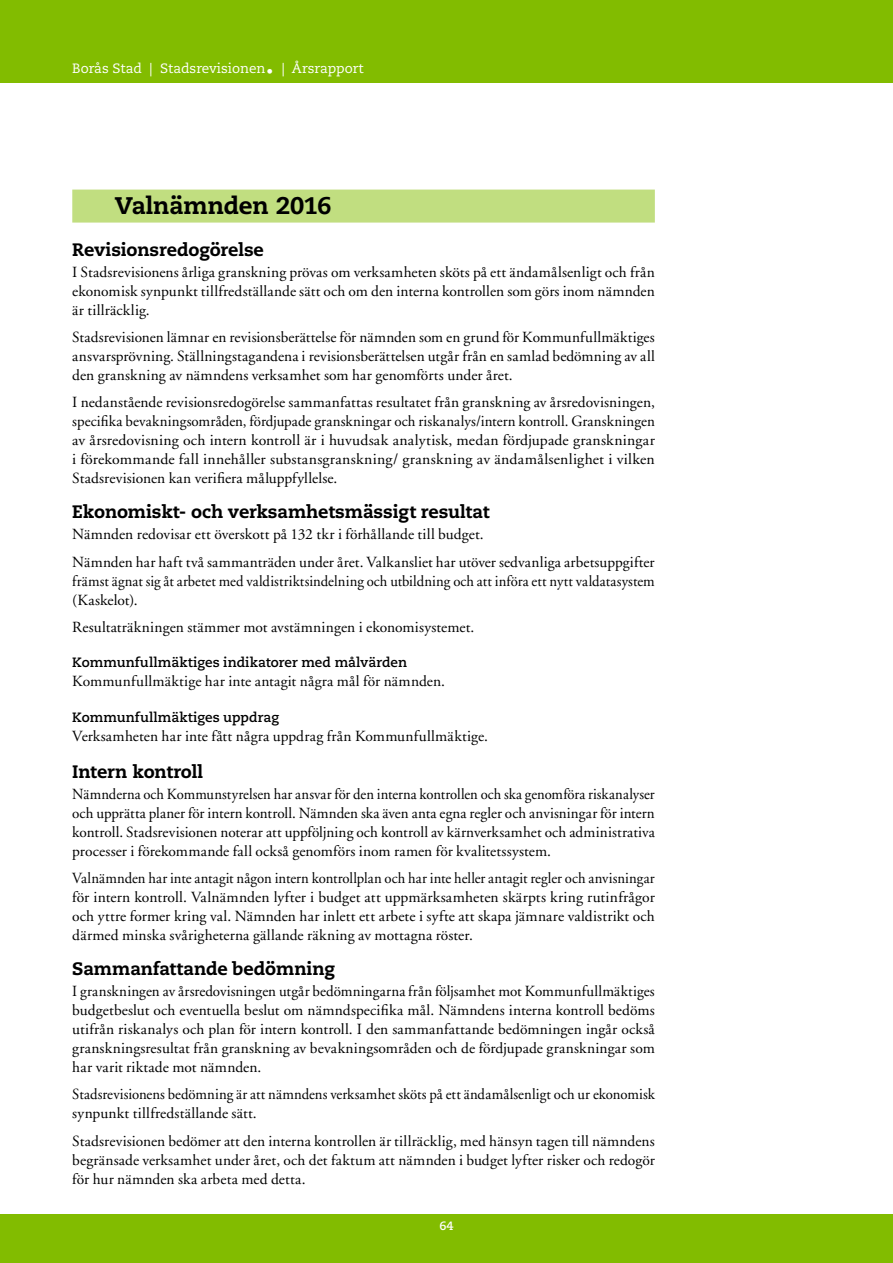
<style>
.page{position:relative;width:893px;height:1263px;background:#fff}
.page>*{position:absolute;margin:0;border:0;box-sizing:border-box;transform-origin:0 0}
.t1{font:800 24px "Caecilia LT Std";letter-spacing:-.01em;color:#000}
.t2{font:800 18px "Caecilia LT Std";letter-spacing:-.005em;color:#000}
.t3{font:15.45px/18.9px "Adobe Garamond";letter-spacing:.01em;color:#000;text-align:justify}
.t4{font:15.45px/18.9px "Adobe Garamond";letter-spacing:.01em;color:#000;scale:.95 1}
.t5{font:700 13.5px "Caecilia LT Std";letter-spacing:.005em;color:#000}
.t6{font:13.5px "Caecilia LT Std";color:#fff}
.t7{font:700 12px "Caecilia LT Std";color:#fff}
</style>
<div class="page">
<div style="left:0;top:0;width:893px;height:83px;background:#82bc00"></div>
<div style="left:0;top:1214px;width:893px;height:49px;background:#82bc00"></div>
<div style="left:72px;top:190px;width:583px;height:33px;background:#c1de80"></div>
<p class="t6" style="left:72px;top:60px;width:293px">Borås Stad | Stadsrevisionen• | Årsrapport</p>
<h1 class="t1" style="left:115px;top:191px;width:218px">Valnämnden 2016</h1>
<p class="t2" style="left:72px;top:238px;width:193px">Revisionsredogörelse</p>
<p class="t3" style="left:72px;top:263px;width:584px">I Stadsrevisionens årliga granskning prövas om verksamheten sköts på ett ändamålsenligt och från ekonomisk synpunkt tillfredställande sätt och om den interna kontrollen som görs inom nämnden är tillräcklig.</p>
<p class="t3" style="left:72px;top:328px;width:584px">Stadsrevisionen lämnar en revisionsberättelse för nämnden som en grund för Kommunfullmäktiges ansvarsprövning. Ställningstagandena i revisionsberättelsen utgår från en samlad bedömning av all den granskning av nämndens verksamhet som har genomförts under året.</p>
<p class="t3" style="left:72px;top:393px;width:584px">I nedanstående revisionsredogörelse sammanfattas resultatet från granskning av årsredovisningen, specifika bevakningsområden, fördjupade granskningar och riskanalys/intern kontroll. Granskningen av årsredovisning och intern kontroll är i huvudsak analytisk, medan fördjupade granskningar i förekommande fall innehåller substansgranskning/ granskning av ändamålsenlighet i vilken Stadsrevisionen kan verifiera måluppfyllelse.</p>
<p class="t2" style="left:72px;top:501px;width:419px">Ekonomiskt- och verksamhetsmässigt resultat</p>
<p class="t3" style="left:72px;top:521px;width:584px;line-height:27.5px">Nämnden redovisar ett överskott på 132 tkr i förhållande till budget.<br>Nämnden har haft två sammanträden under året. Valkansliet har utöver sedvanliga arbetsuppgifter</p>
<p class="t4" style="left:72px;top:572px;width:615px">främst ägnat sig åt arbetet med valdistriktsindelning och utbildning och att införa ett nytt valdatasystem (Kaskelot).</p>
<p class="t3" style="left:72px;top:618px;width:404px">Resultaträkningen stämmer mot avstämningen i ekonomisystemet.</p>
<p class="t5" style="left:72px;top:655px;width:336px">Kommunfullmäktiges indikatorer med målvärden</p>
<p class="t3" style="left:72px;top:672px;width:374px">Kommunfullmäktige har inte antagit några mål för nämnden.</p>
<p class="t5" style="left:72px;top:709px;width:208px">Kommunfullmäktiges uppdrag</p>
<p class="t3" style="left:72px;top:727px;width:417px">Verksamheten har inte fått några uppdrag från Kommunfullmäktige.</p>
<p class="t2" style="left:72px;top:761px;width:132px">Intern kontroll</p>
<p class="t4" style="left:72px;top:785px;width:615px;text-align:justify">Nämnderna och Kommunstyrelsen har ansvar för den interna kontrollen och ska genomföra riskanalyser och upprätta planer för intern kontroll. Nämnden ska även anta egna regler och anvisningar för intern kontroll. Stadsrevisionen noterar att uppföljning och kontroll av kärnverksamhet och administrativa processer i förekommande fall också genomförs inom ramen för kvalitetssystem.</p>
<p class="t4" style="left:72px;top:869px;width:615px;text-align:justify">Valnämnden har inte antagit någon intern kontrollplan och har inte heller antagit regler och anvisningar för intern kontroll. Valnämnden lyfter i budget att uppmärksamheten skärpts kring rutinfrågor och yttre former kring val. Nämnden har inlett ett arbete i syfte att skapa jämnare valdistrikt och därmed minska svårigheterna gällande räkning av mottagna röster.</p>
<p class="t2" style="left:72px;top:958px;width:264px">Sammanfattande bedömning</p>
<p class="t3" style="left:72px;top:982px;width:584px">I granskningen av årsredovisningen utgår bedömningarna från följsamhet mot Kommunfullmäktiges budgetbeslut och eventuella beslut om nämndspecifika mål. Nämndens interna kontroll bedöms utifrån riskanalys och plan för intern kontroll. I den sammanfattande bedömningen ingår också granskningsresultat från granskning av bevakningsområden och de fördjupade granskningar som har varit riktade mot nämnden.</p>
<p class="t4" style="left:72px;top:1085px;width:615px">Stadsrevisionens bedömning är att nämndens verksamhet sköts på ett ändamålsenligt och ur ekonomisk synpunkt tillfredställande sätt.</p>
<p class="t3" style="left:72px;top:1132px;width:584px">Stadsrevisionen bedömer att den interna kontrollen är tillräcklig, med hänsyn tagen till nämndens begränsade verksamhet under året, och det faktum att nämnden i budget lyfter risker och redogör för hur nämnden ska arbeta med detta.</p>
<p class="t7" style="left:439px;top:1218px;width:16px">64</p>
</div>
